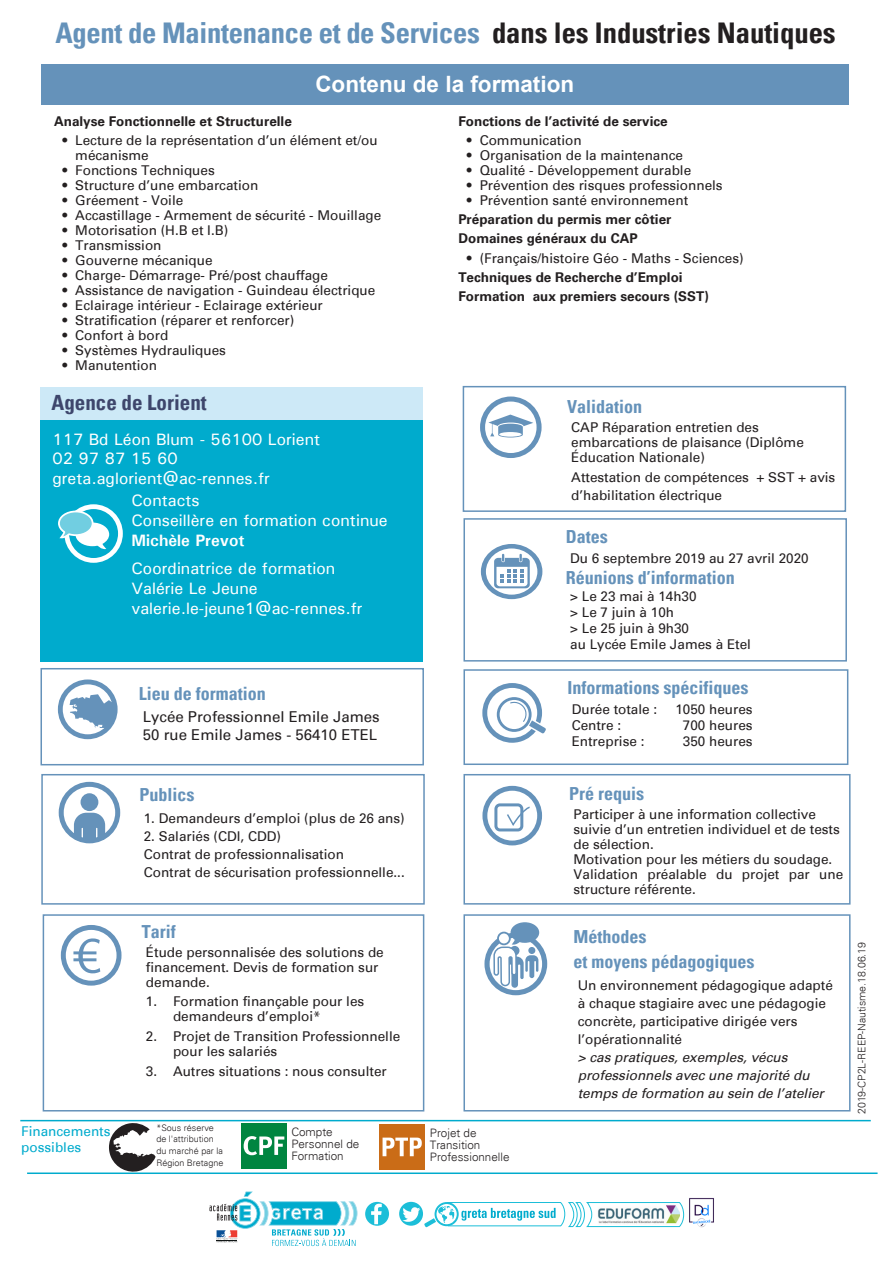
<style>
.page{position:relative;width:893px;height:1263px;background:#fff}
.page>*{position:absolute;margin:0;border:0;box-sizing:border-box;transform-origin:0 0}
.t1{font:700 condensed 28.5px "Univers";letter-spacing:-.01em;color:#6592ba}
.t2{font:700 22.5px "Arial";color:#fff}
.t3{font:700 condensed 21px "Univers";color:#3e466c}
.t4{font:700 condensed 18px/25.2px "Univers";color:#6592ba}
.t5{font:500 16.5px "Univers";color:#fff}
.t6{font:700 16.5px "Univers";color:#fff}
.t7{font:15px "Univers";color:#231f20}
.t8{font:13.5px/15px "Univers";color:#231f20}
.t9{font:700 13.5px "Univers";color:#231f20}
.t10{font:italic 13.5px/18px "Univers";color:#231f20}
.t11{font:13.5px "Univers";color:#00abcd}
.t12{font:300 11.7px "Univers";color:#231f20}
.t13{font:300 10.5px "Univers";color:#231f20}
.t14{font:300 9px/11.7px "Univers";color:#231f20}
.s1{color:#231f20}
</style>
<div class="page">
<hr style="left:20px;top:1120px;width:851px;height:1px;background:#00abcd">
<hr style="left:27px;top:1172px;width:850px;height:2px;background:#00abcd">
<div style="left:41px;top:64px;width:808px;height:40px;background:#6592ba"></div>
<div style="left:463px;top:518px;width:384px;height:144px;border:2px solid #6592ba"></div>
<div style="left:463px;top:386px;width:383px;height:126px;border:2px solid #6592ba"></div>
<div style="left:463px;top:914px;width:387px;height:197px;border:2px solid #6592ba"></div>
<div style="left:40px;top:668px;width:384px;height:97px;border:2px solid #6592ba"></div>
<div style="left:463px;top:774px;width:387px;height:131px;border:2px solid #6592ba"></div>
<div style="left:463px;top:669px;width:385px;height:96px;border:2px solid #6592ba"></div>
<svg style="left:480px;top:396px;width:62px;height:62px"></svg>
<div style="left:40px;top:418px;width:383px;height:244px;background:#00abcd"></div>
<div style="left:40px;top:387px;width:383px;height:32px;background:#cde9f7"></div>
<svg style="left:58px;top:504px;width:65px;height:59px"></svg>
<svg style="left:58px;top:679px;width:60px;height:60px"></svg>
<div style="left:41px;top:774px;width:384px;height:131px;border:2px solid #6592ba"></div>
<div style="left:43px;top:914px;width:381px;height:197px;border:2px solid #6592ba"></div>
<svg style="left:59px;top:782px;width:61px;height:61px"></svg>
<svg style="left:61px;top:925px;width:60px;height:61px"></svg>
<img style="left:689px;top:1198px;width:25px;height:30px">
<div style="left:365px;top:1202px;width:24px;height:24px;background:#1cbed8;border-radius:50%"></div>
<svg style="left:209px;top:1191px;width:149px;height:55px"></svg>
<div style="left:242px;top:1124px;width:45px;height:45px;background:#008540"></div>
<svg style="left:244px;top:1136px;width:40px;height:19px"></svg>
<svg style="left:371px;top:505px;width:313px;height:723px"></svg>
<svg style="left:109px;top:1123px;width:47px;height:50px"></svg>
<p class="t1" style="left:56px;top:15px;width:782px">Agent de Maintenance et de Services <span class="s1">dans les Industries Nautiques</span></p>
<p class="t2" style="left:315px;top:70px;width:260px">Contenu de la formation</p>
<p class="t9" style="left:54px;top:113px;width:239px">Analyse Fonctionnelle et Structurelle</p>
<p class="t8" style="left:75px;top:133px;width:304px;text-indent:-13px">• Lecture de la représentation d’un élément et/ou mécanisme</p>
<p class="t8" style="left:63px;top:163px;width:154px">• Fonctions Techniques</p>
<p class="t8" style="left:63px;top:178px;width:197px">• Structure d’une embarcation</p>
<p class="t8" style="left:63px;top:193px;width:122px">• Gréement - Voile</p>
<p class="t8" style="left:63px;top:208px;width:320px">• Accastillage - Armement de sécurité - Mouillage</p>
<p class="t8" style="left:63px;top:223px;width:167px">• Motorisation (H.B et I.B)</p>
<p class="t8" style="left:63px;top:238px;width:101px">• Transmission</p>
<p class="t8" style="left:63px;top:253px;width:152px">• Gouverne mécanique</p>
<p class="t8" style="left:63px;top:268px;width:267px">• Charge- Démarrage- Pré/post chauffage</p>
<p class="t8" style="left:63px;top:283px;width:314px">• Assistance de navigation - Guindeau électrique</p>
<p class="t8" style="left:63px;top:298px;width:262px">• Eclairage intérieur - Eclairage extérieur</p>
<p class="t8" style="left:63px;top:313px;width:233px">• Stratification (réparer et renforcer)</p>
<p class="t8" style="left:63px;top:328px;width:107px">• Confort à bord</p>
<p class="t8" style="left:63px;top:343px;width:165px">• Systèmes Hydrauliques</p>
<p class="t8" style="left:63px;top:358px;width:96px">• Manutention</p>
<p class="t9" style="left:458px;top:113px;width:211px">Fonctions de l’activité de service</p>
<p class="t8" style="left:467px;top:133px;width:116px">• Communication</p>
<p class="t8" style="left:467px;top:148px;width:218px">• Organisation de la maintenance</p>
<p class="t8" style="left:467px;top:163px;width:226px">• Qualité - Développement durable</p>
<p class="t8" style="left:467px;top:178px;width:257px">• Prévention des risques professionnels</p>
<p class="t8" style="left:467px;top:193px;width:223px">• Prévention santé environnement</p>
<p class="t9" style="left:458px;top:211px;width:215px">Préparation du permis mer côtier</p>
<p class="t9" style="left:458px;top:231px;width:181px">Domaines généraux du CAP</p>
<p class="t8" style="left:467px;top:250px;width:278px">• (Français/histoire Géo - Maths - Sciences)</p>
<p class="t9" style="left:458px;top:269px;width:226px">Techniques de Recherche d’Emploi</p>
<p class="t9" style="left:458px;top:288px;width:252px">Formation aux premiers secours (SST)</p>
<p class="t3" style="left:52px;top:389px;width:157px">Agence de Lorient</p>
<p class="t5" style="left:52px;top:429px;width:269px">117 Bd Léon Blum - 56100 Lorient</p>
<p class="t5" style="left:52px;top:448px;width:127px">02 97 87 15 60</p>
<p class="t5" style="left:52px;top:468px;width:219px">greta.aglorient@ac-rennes.fr</p>
<p class="t5" style="left:131px;top:490px;width:70px">Contacts</p>
<p class="t5" style="left:131px;top:510px;width:258px">Conseillère en formation continue</p>
<p class="t6" style="left:131px;top:530px;width:115px">Michèle Prevot</p>
<p class="t5" style="left:131px;top:558px;width:205px">Coordinatrice de formation</p>
<p class="t5" style="left:131px;top:578px;width:128px">Valérie Le Jeune</p>
<p class="t5" style="left:131px;top:598px;width:233px">valerie.le-jeune1@ac-rennes.fr</p>
<p class="t4" style="left:139px;top:680px;width:128px">Lieu de formation</p>
<p class="t7" style="left:143px;top:707px;width:238px">Lycée Professionnel Emile James</p>
<p class="t7" style="left:143px;top:725px;width:236px">50 rue Emile James - 56410 ETEL</p>
<p class="t4" style="left:567px;top:394px;width:77px">Validation</p>
<p class="t8" style="left:571px;top:420px;width:234px">CAP Réparation entretien des embarcations de plaisance (Diplôme<br>Éducation Nationale)</p>
<p class="t8" style="left:571px;top:468px;width:266px;line-height:18px">Attestation de compétences + SST + avis d’habilitation électrique</p>
<p class="t4" style="left:566px;top:523px;width:43px">Dates</p>
<p class="t8" style="left:570px;top:550px;width:240px">Du 6 septembre 2019 au 27 avril 2020</p>
<p class="t4" style="left:566px;top:565px;width:171px">Réunions d’information</p>
<p class="t8" style="left:570px;top:588px;width:128px">&gt; Le 23 mai à 14h30</p>
<p class="t8" style="left:570px;top:604px;width:105px">&gt; Le 7 juin à 10h</p>
<p class="t8" style="left:570px;top:621px;width:120px">&gt; Le 25 juin à 9h30</p>
<p class="t8" style="left:570px;top:637px;width:182px">au Lycée Emile James à Etel</p>
<p class="t4" style="left:567px;top:674px;width:182px">Informations spécifiques</p>
<p class="t8" style="left:572px;top:702px;width:87px">Durée totale :</p>
<p class="t8" style="left:675px;top:702px;width:79px">1050 heures</p>
<p class="t8" style="left:572px;top:718px;width:51px">Centre :</p>
<p class="t8" style="left:683px;top:718px;width:71px">700 heures</p>
<p class="t8" style="left:572px;top:734px;width:74px">Entreprise :</p>
<p class="t8" style="left:683px;top:734px;width:71px">350 heures</p>
<p class="t11" style="left:21px;top:1123px;width:91px">Financements</p>
<p class="t11" style="left:21px;top:1139px;width:62px">possibles</p>
<p class="t4" style="left:139px;top:782px;width:57px">Publics</p>
<p class="t8" style="left:144px;top:811px;width:263px">1. Demandeurs d’emploi (plus de 26 ans)</p>
<p class="t8" style="left:144px;top:829px;width:139px">2. Salariés (CDI, CDD)</p>
<p class="t8" style="left:144px;top:847px;width:202px">Contrat de professionnalisation</p>
<p class="t8" style="left:144px;top:865px;width:263px">Contrat de sécurisation professionnelle...</p>
<p class="t4" style="left:142px;top:919px;width:36px">Tarif</p>
<p class="t8" style="left:146px;top:945px;width:239px">Étude personnalisée des solutions de</p>
<p class="t8" style="left:146px;top:960px;width:234px">financement. Devis de formation sur demande.</p>
<p class="t8" style="left:173px;top:994px;width:193px;text-indent:-27px">1. Formation finançable pour les demandeurs d’emploi*</p>
<p class="t8" style="left:173px;top:1028px;width:229px;text-indent:-27px">2. Projet de Transition Professionnelle pour les salariés</p>
<p class="t8" style="left:146px;top:1064px;width:242px">3. Autres situations : nous consulter</p>
<p class="t14" style="left:156px;top:1121px;width:69px">*Sous réserve de l'attribution du marché par la<br>Région Bretagne</p>
<p class="t12" style="left:430px;top:1126px;width:48px">Projet de</p>
<p class="t12" style="left:291px;top:1125px;width:43px">Compte</p>
<p class="t12" style="left:291px;top:1137px;width:69px">Personnel de</p>
<p class="t12" style="left:291px;top:1148px;width:54px">Formation</p>
<p class="t12" style="left:430px;top:1138px;width:52px">Transition</p>
<p class="t12" style="left:430px;top:1149px;width:81px">Professionnelle</p>
<p class="t4" style="left:569px;top:781px;width:76px">Pré requis</p>
<p class="t8" style="left:573px;top:807px;width:268px">Participer à une information collective suivie d’un entretien individuel et de tests de sélection.</p>
<p class="t8" style="left:573px;top:852px;width:260px">Motivation pour les métiers du soudage.</p>
<p class="t8" style="left:573px;top:867px;width:271px">Validation préalable du projet par une structure référente.</p>
<p class="t4" style="left:573px;top:924px;width:182px">Méthodes<br>et moyens pédagogiques</p>
<p class="t8" style="left:578px;top:976px;width:257px;line-height:18px">Un environnement pédagogique adapté à chaque stagiaire avec une pédagogie concrète, participative dirigée vers l’opérationnalité</p>
<p class="t10" style="left:578px;top:1048px;width:248px">&gt; cas pratiques, exemples, vécus professionnels avec une majorité du temps de formation au sein de l’atelier</p>
<p class="t13" style="left:856px;top:1114px;width:174px;rotate:-90deg">2019-CP2L-REEP-Nautisme.18.06.19</p>
</div>
